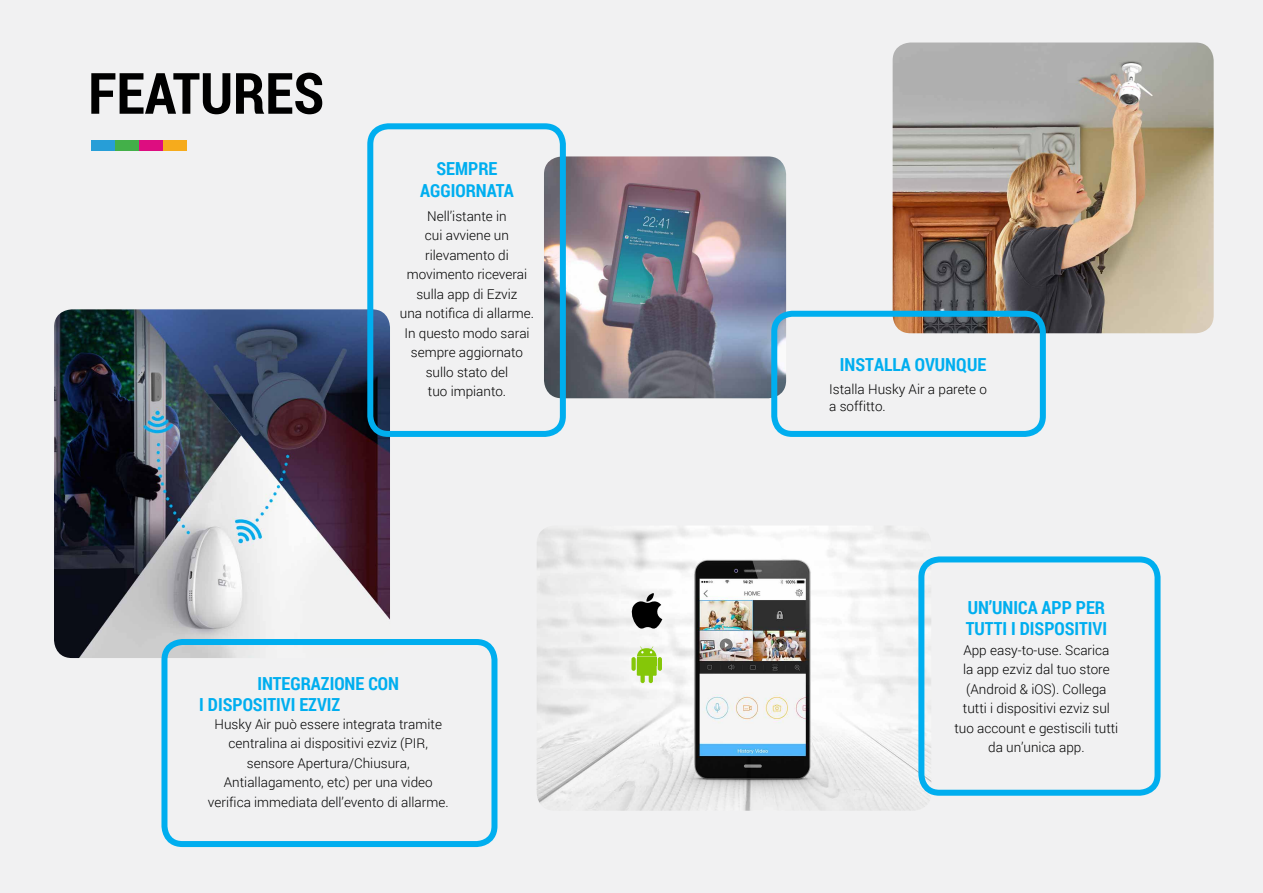
<style>
.page{position:relative;width:1263px;height:893px;background:#f1f1f2}
.page>*{position:absolute;margin:0;border:0;box-sizing:border-box;transform-origin:0 0}
.t1{font:700 57px "Roboto Condensed";color:#000}
.t2{font:700 18px/21.6px "Roboto Condensed";color:#00aeef}
.t3{font:300 13.5px/19.5px "Roboto";color:#000;text-align:center}
</style>
<div class="page">
<div style="left:91px;top:140px;width:24px;height:10px;background:#279ed7"></div>
<div style="left:115px;top:140px;width:24px;height:10px;background:#43b049"></div>
<div style="left:139px;top:140px;width:24px;height:10px;background:#dd0d80"></div>
<div style="left:163px;top:140px;width:24px;height:10px;background:#f6ab1c"></div>
<img style="left:893px;top:43px;width:321px;height:290px">
<img style="left:54px;top:309px;width:336px;height:349px">
<img style="left:544px;top:156px;width:242px;height:242px">
<img style="left:537px;top:526px;width:394px;height:285px">
<svg style="left:631px;top:593px;width:31px;height:36px"></svg>
<div style="left:637px;top:658px;width:20px;height:18px;background:#85c708"></div>
<hr style="left:658px;top:657px;width:4px;height:14px;background:#85c708;border-radius:2px">
<div style="left:631px;top:657px;width:5px;height:14px;background:#85c708;border-radius:2px"></div>
<svg style="left:637px;top:646px;width:20px;height:11px"></svg>
<hr style="left:649px;top:669px;width:4px;height:14px;background:#85c708;border-radius:2px">
<div style="left:640px;top:669px;width:5px;height:14px;background:#85c708;border-radius:2px"></div>
<div style="left:771px;top:311px;width:275px;height:126px;border:6px solid #00aeef;border-radius:18px"></div>
<div style="left:367px;top:123px;width:199px;height:314px;border:6px solid #00aeef;border-radius:18px"></div>
<div style="left:161px;top:639px;width:336px;height:208px;border:6px solid #00aeef;border-radius:18px"></div>
<div style="left:918px;top:556px;width:242px;height:240px;border:6px solid #00aeef;border-radius:18px"></div>
<h1 class="t1" style="left:88px;top:53px;width:237px">FEATURES</h1>
<h2 class="t2" style="left:420px;top:157px;width:95px;text-align:center">SEMPRE<br>AGGIORNATA</h2>
<p class="t3" style="left:400px;top:206px;width:136px">Nell’istante in<br>cui avviene un rilevamento di movimento riceverai sulla app di Ezviz<br>una notifica di allarme.<br>In questo modo sarai sempre aggiornato sullo stato del<br>tuo impianto.</p>
<h2 class="t2" style="left:199px;top:672px;width:201px;text-indent:58px">INTEGRAZIONE CON<br>I DISPOSITIVI EZVIZ</h2>
<p class="t3" style="left:208px;top:714px;width:242px">Husky Air può essere integrata tramite centralina ai dispositivi ezviz (PIR, sensore Apertura/Chiusura, Antiallagamento, etc) per una video verifica immediata dell’evento di allarme.</p>
<h2 class="t2" style="left:840px;top:353px;width:148px">INSTALLA OVUNQUE</h2>
<p class="t3" style="left:829px;top:381px;width:159px;line-height:16.2px;text-align:left">Istalla Husky Air a parete o a soffitto.</p>
<h2 class="t2" style="left:966px;top:596px;width:143px">UN’UNICA APP PER<br>TUTTI I DISPOSITIVI</h2>
<p class="t3" style="left:954px;top:640px;width:165px">App easy-to-use. Scarica<br>la app ezviz dal tuo store (Android &amp; iOS). Collega tutti i dispositivi ezviz sul tuo account e gestiscili tutti da un’unica app.</p>
</div>
